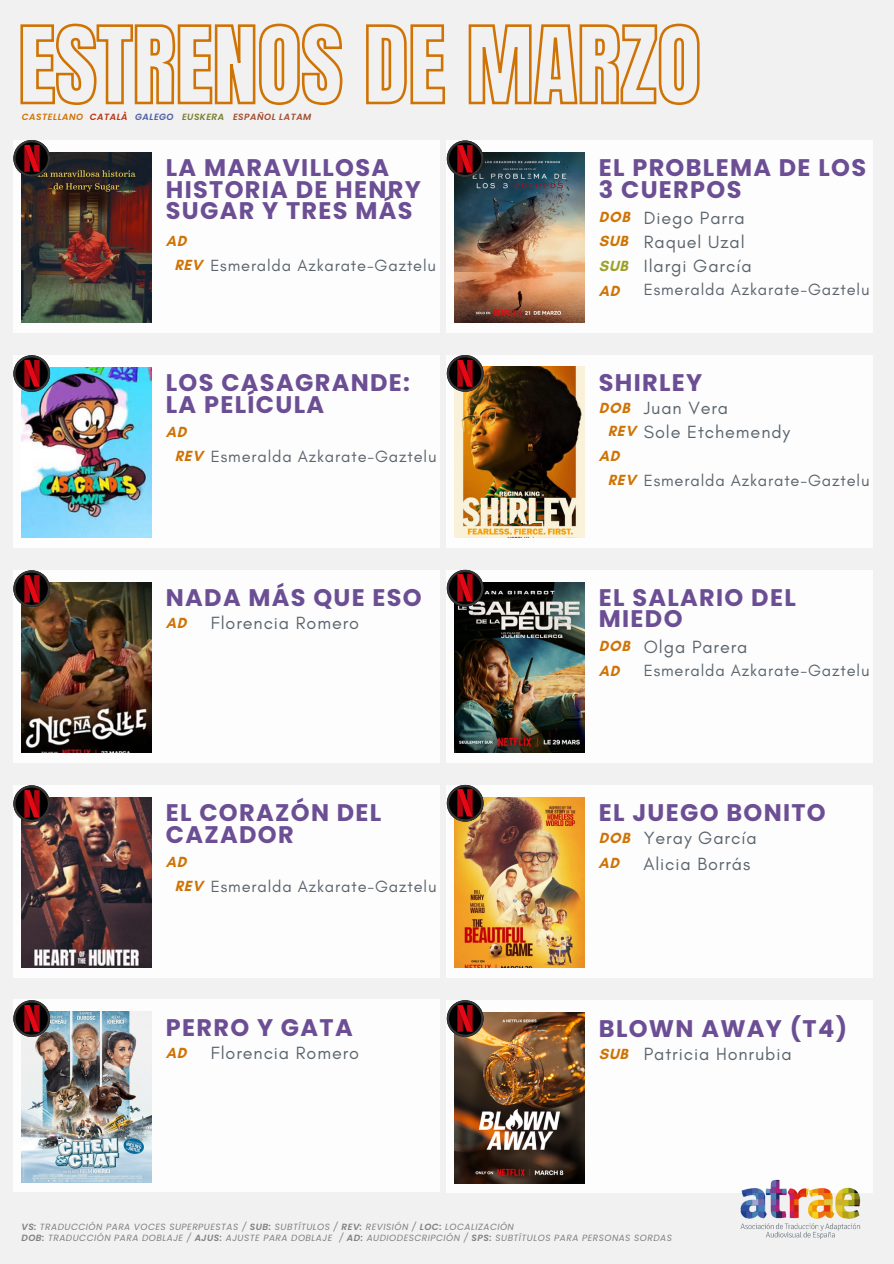
<style>
.page{position:relative;width:894px;height:1264px;background:#fff}
.page>*{position:absolute;margin:0;border:0;box-sizing:border-box;transform-origin:0 0}
.t1{font:700 24px/21.3px "Poppins";letter-spacing:.055em;color:#6c4e94}
.t2{font:18px/24.3px "Glacial Indifference";letter-spacing:.05em;color:#5b646d}
.t3{font:16.5px "Glacial Indifference";letter-spacing:.05em;color:#5b646d}
.t4{font:700 15px/24.5px "Glacial Indifference";letter-spacing:.05em;color:#d07305}
.t5{font:700 15px "Glacial Indifference";color:#9ca129}
.t6{font:italic 9px/11.2px "Poppins";letter-spacing:.05em;color:#353535}
.t7{font:italic 600 9px "Poppins";letter-spacing:.05em;color:#d07305}
.t8{font:italic 600 9px "Poppins";letter-spacing:.05em;color:#a44f30}
.s1{color:#bb3312}
.s2{color:#4f5ea4}
.s3{color:#7c7e2f}
.s4{font-weight:700;font-size:15px;color:#d07305}
.s5{font-weight:600}
</style>
<div class="page">
<div style="left:0;top:0;width:893px;height:1263px;background:#f1f1f1"></div>
<div style="left:13px;top:140px;width:426px;height:192px;background:#fff"></div>
<img style="left:22px;top:152px;width:129px;height:170px">
<svg style="left:13px;top:140px;width:37px;height:37px"></svg>
<div style="left:446px;top:140px;width:426px;height:192px;background:#fff"></div>
<img style="left:454px;top:152px;width:130px;height:170px">
<svg style="left:446px;top:140px;width:37px;height:37px"></svg>
<div style="left:13px;top:355px;width:426px;height:192px;background:#fff"></div>
<img style="left:22px;top:367px;width:129px;height:170px">
<svg style="left:13px;top:355px;width:37px;height:37px"></svg>
<div style="left:446px;top:355px;width:426px;height:192px;background:#fff"></div>
<img style="left:454px;top:367px;width:130px;height:170px">
<svg style="left:446px;top:355px;width:37px;height:37px"></svg>
<div style="left:14px;top:571px;width:425px;height:192px;background:#fff"></div>
<img style="left:22px;top:582px;width:129px;height:170px">
<svg style="left:13px;top:570px;width:37px;height:37px"></svg>
<div style="left:446px;top:571px;width:426px;height:192px;background:#fff"></div>
<img style="left:454px;top:582px;width:130px;height:170px">
<svg style="left:446px;top:570px;width:37px;height:36px"></svg>
<div style="left:14px;top:785px;width:425px;height:192px;background:#fff"></div>
<img style="left:22px;top:797px;width:129px;height:170px">
<svg style="left:13px;top:785px;width:37px;height:37px"></svg>
<div style="left:446px;top:785px;width:426px;height:192px;background:#fff"></div>
<img style="left:454px;top:797px;width:130px;height:170px">
<svg style="left:446px;top:785px;width:37px;height:36px"></svg>
<div style="left:14px;top:999px;width:425px;height:192px;background:#fff"></div>
<img style="left:22px;top:1011px;width:129px;height:171px">
<svg style="left:13px;top:1000px;width:37px;height:36px"></svg>
<div style="left:446px;top:1000px;width:426px;height:192px;background:#fff"></div>
<img style="left:454px;top:1012px;width:130px;height:170px">
<svg style="left:446px;top:1000px;width:37px;height:36px"></svg>
<img style="left:727px;top:1179px;width:144px;height:60px">
<svg style="left:20px;top:23px;width:680px;height:82px"></svg>
<p class="t7" style="left:22px;top:110px;width:204px">CASTELLANO <span class="s1">CATALÀ</span> <span class="s2">GALEGO</span> <span class="s3">EUSKERA</span></p>
<p class="t8" style="left:233px;top:110px;width:80px">ESPAÑOL LATAM</p>
<p class="t1" style="left:166px;top:157px;width:256px">LA MARAVILLOSA<br>HISTORIA DE HENRY<br>SUGAR Y TRES MÁS</p>
<p class="t4" style="left:166px;top:228px;width:22px">AD</p>
<p class="t3" style="left:174px;top:255px;width:263px"><span class="s4">REV</span> Esmeralda Azkarate-Gaztelu</p>
<p class="t1" style="left:166px;top:372px;width:245px">LOS CASAGRANDE:<br>LA PELÍCULA</p>
<p class="t4" style="left:166px;top:419px;width:22px">AD</p>
<p class="t3" style="left:175px;top:446px;width:263px"><span class="s4">REV</span> Esmeralda Azkarate-Gaztelu</p>
<p class="t1" style="left:166px;top:587px;width:257px">NADA MÁS QUE ESO</p>
<p class="t2" style="left:211px;top:611px;width:150px">Florencia Romero</p>
<p class="t4" style="left:166px;top:611px;width:22px">AD</p>
<p class="t1" style="left:166px;top:802px;width:217px">EL CORAZÓN DEL<br>CAZADOR</p>
<p class="t4" style="left:166px;top:849px;width:22px">AD</p>
<p class="t3" style="left:175px;top:876px;width:263px"><span class="s4">REV</span> Esmeralda Azkarate-Gaztelu</p>
<p class="t1" style="left:598px;top:157px;width:269px">EL PROBLEMA DE LOS<br>3 CUERPOS</p>
<p class="t4" style="left:598px;top:204px;width:32px">DOB<br>SUB</p>
<p class="t5" style="left:598px;top:256px;width:30px">SUB</p>
<p class="t4" style="left:598px;top:278px;width:22px">AD</p>
<p class="t2" style="left:643px;top:205px;width:109px">Diego Parra<br>Raquel Uzal<br>Ilargi García</p>
<p class="t3" style="left:643px;top:280px;width:227px">Esmeralda Azkarate-Gaztelu</p>
<p class="t1" style="left:598px;top:372px;width:105px">SHIRLEY</p>
<p class="t2" style="left:643px;top:395px;width:86px">Juan Vera</p>
<p class="t4" style="left:607px;top:419px;width:29px">REV</p>
<p class="t4" style="left:598px;top:443px;width:22px">AD</p>
<p class="t4" style="left:607px;top:468px;width:29px">REV</p>
<p class="t4" style="left:598px;top:395px;width:32px">DOB</p>
<p class="t2" style="left:643px;top:420px;width:148px">Sole Etchemendy</p>
<p class="t3" style="left:643px;top:470px;width:227px">Esmeralda Azkarate-Gaztelu</p>
<p class="t1" style="left:598px;top:587px;width:198px">EL SALARIO DEL<br>MIEDO</p>
<p class="t4" style="left:598px;top:634px;width:32px">DOB<br>AD</p>
<p class="t2" style="left:643px;top:635px;width:105px">Olga Parera</p>
<p class="t3" style="left:643px;top:660px;width:227px">Esmeralda Azkarate-Gaztelu</p>
<p class="t1" style="left:598px;top:802px;width:228px">EL JUEGO BONITO</p>
<p class="t2" style="left:643px;top:826px;width:114px">Yeray García</p>
<p class="t4" style="left:598px;top:825px;width:32px">DOB</p>
<p class="t4" style="left:598px;top:850px;width:22px">AD</p>
<p class="t2" style="left:643px;top:851px;width:108px">Alicia Borrás</p>
<p class="t1" style="left:598px;top:1017px;width:250px">BLOWN AWAY (T4)</p>
<p class="t2" style="left:643px;top:1041px;width:149px">Patricia Honrubia</p>
<p class="t1" style="left:166px;top:1016px;width:188px">PERRO Y GATA</p>
<p class="t2" style="left:211px;top:1040px;width:150px">Florencia Romero</p>
<p class="t4" style="left:598px;top:1041px;width:30px">SUB</p>
<p class="t4" style="left:166px;top:1040px;width:22px">AD</p>
<p class="t6" style="left:21px;top:1220px;width:651px"><span class="s5">VS:</span> TRADUCCIÓN PARA VOCES SUPERPUESTAS / <span class="s5">SUB:</span> SUBTÍTULOS / <span class="s5">REV:</span> REVISIÓN / <span class="s5">LOC:</span> LOCALIZACIÓN<br><span class="s5">DOB:</span> TRADUCCIÓN PARA DOBLAJE / <span class="s5">AJUS:</span> AJUSTE PARA DOBLAJE / <span class="s5">AD:</span> AUDIODESCRIPCIÓN / <span class="s5">SPS:</span> SUBTÍTULOS PARA PERSONAS SORDAS</p>
</div>
